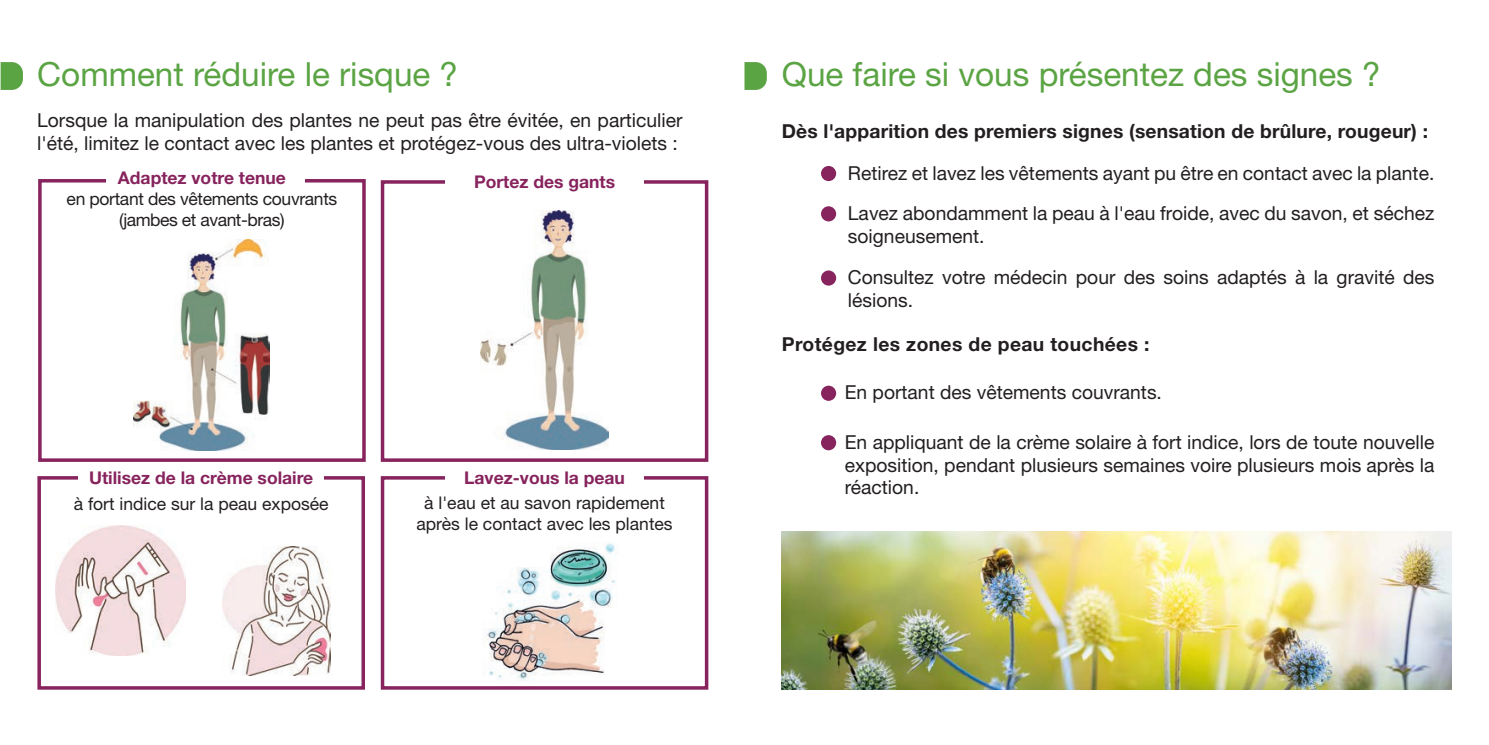
<style>
.page{position:relative;width:1489px;height:745px;background:#fff}
.page>*{position:absolute;margin:0;border:0;box-sizing:border-box;transform-origin:0 0}
.Titre{font:33.25px "Helvetica Neue LT Std";color:#5ba444}
.Texte_courant{font:19.25px/22.8px "Helvetica Neue LT Std";color:#231f20}
.t1{font:700 19.25px "Helvetica Neue LT Std";letter-spacing:.01em;color:#231f20}
.Texte_courant-2{font:17.5px/21px "Helvetica Neue LT Std";color:#231f20;text-align:center}
.Texte_courant-3{font:17.5px/21px "Helvetica Neue LT Std";letter-spacing:-.02em;color:#231f20;text-align:center}
.Texte_courant-4{font:700 17.5px "Helvetica Neue LT Std";color:#87235d}
.s1{font-weight:700;color:#87235d}
</style>
<div class="page">
<svg style="left:1px;top:62px;width:22px;height:28px"></svg>
<svg style="left:744px;top:62px;width:22px;height:28px"></svg>
<img style="left:134px;top:239px;width:136px;height:211px">
<div style="left:38px;top:179px;width:328px;height:282px;border:4px solid #87235d"></div>
<div style="left:106px;top:167px;width:198px;height:26px;background:#fff"></div>
<div style="left:821px;top:166px;width:15px;height:15px;background:#87235d;border-radius:50%"></div>
<div style="left:821px;top:206px;width:15px;height:15px;background:#87235d;border-radius:50%"></div>
<div style="left:821px;top:270px;width:15px;height:15px;background:#87235d;border-radius:50%"></div>
<div style="left:821px;top:385px;width:15px;height:15px;background:#87235d;border-radius:50%"></div>
<div style="left:821px;top:435px;width:15px;height:15px;background:#87235d;border-radius:50%"></div>
<img style="left:483px;top:543px;width:134px;height:137px">
<div style="left:381px;top:476px;width:327px;height:213px;border:4px solid #87235d"></div>
<div style="left:445px;top:464px;width:198px;height:26px;background:#fff"></div>
<img style="left:480px;top:210px;width:128px;height:239px">
<div style="left:381px;top:180px;width:327px;height:281px;border:4px solid #87235d"></div>
<div style="left:445px;top:168px;width:198px;height:26px;background:#fff"></div>
<img style="left:55px;top:525px;width:130px;height:130px">
<img style="left:223px;top:546px;width:107px;height:129px">
<div style="left:37px;top:476px;width:328px;height:213px;border:4px solid #87235d"></div>
<img style="left:781px;top:531px;width:670px;height:158px">
<div style="left:78px;top:464px;width:246px;height:26px;background:#fff"></div>
<p class="Titre" style="left:37px;top:54px;width:422px">Comment réduire le risque ?</p>
<p class="Titre" style="left:781px;top:54px;width:600px">Que faire si vous présentez des signes ?</p>
<p class="Texte_courant" style="left:37px;top:108px;width:646px">Lorsque la manipulation des plantes ne peut pas être évitée, en particulier l'été, limitez le contact avec les plantes et protégez-vous des ultra-violets :</p>
<p class="Texte_courant-3" style="left:67px;top:167px;width:272px"><span class="s1">Adaptez votre tenue<br></span>en portant des vêtements couvrants (jambes et avant-bras)</p>
<p class="Texte_courant-4" style="left:474px;top:170px;width:142px">Portez des gants</p>
<p class="Texte_courant-4" style="left:89px;top:467px;width:226px">Utilisez de la crème solaire</p>
<p class="Texte_courant-2" style="left:74px;top:492px;width:256px">à fort indice sur la peau exposée</p>
<p class="Texte_courant-4" style="left:464px;top:466px;width:162px">Lavez-vous la peau</p>
<p class="Texte_courant-2" style="left:416px;top:492px;width:258px">à l'eau et au savon rapidement après le contact avec les plantes</p>
<p class="t1" style="left:781px;top:119px;width:647px">Dès l'apparition des premiers signes (sensation de brûlure, rougeur) :</p>
<p class="Texte_courant" style="left:847px;top:161px;width:588px">Retirez et lavez les vêtements ayant pu être en contact avec la plante.</p>
<p class="Texte_courant" style="left:847px;top:201px;width:588px">Lavez abondamment la peau à l'eau froide, avec du savon, et séchez soigneusement.</p>
<p class="Texte_courant" style="left:847px;top:265px;width:588px">Consultez votre médecin pour des soins adaptés à la gravité des lésions.</p>
<p class="t1" style="left:781px;top:331px;width:369px">Protégez les zones de peau touchées :</p>
<p class="Texte_courant" style="left:844px;top:380px;width:319px">En portant des vêtements couvrants.</p>
<p class="Texte_courant" style="left:844px;top:430px;width:591px;text-align:justify">En appliquant de la crème solaire à fort indice, lors de toute nouvelle exposition, pendant plusieurs semaines voire plusieurs mois après la réaction.</p>
</div>
